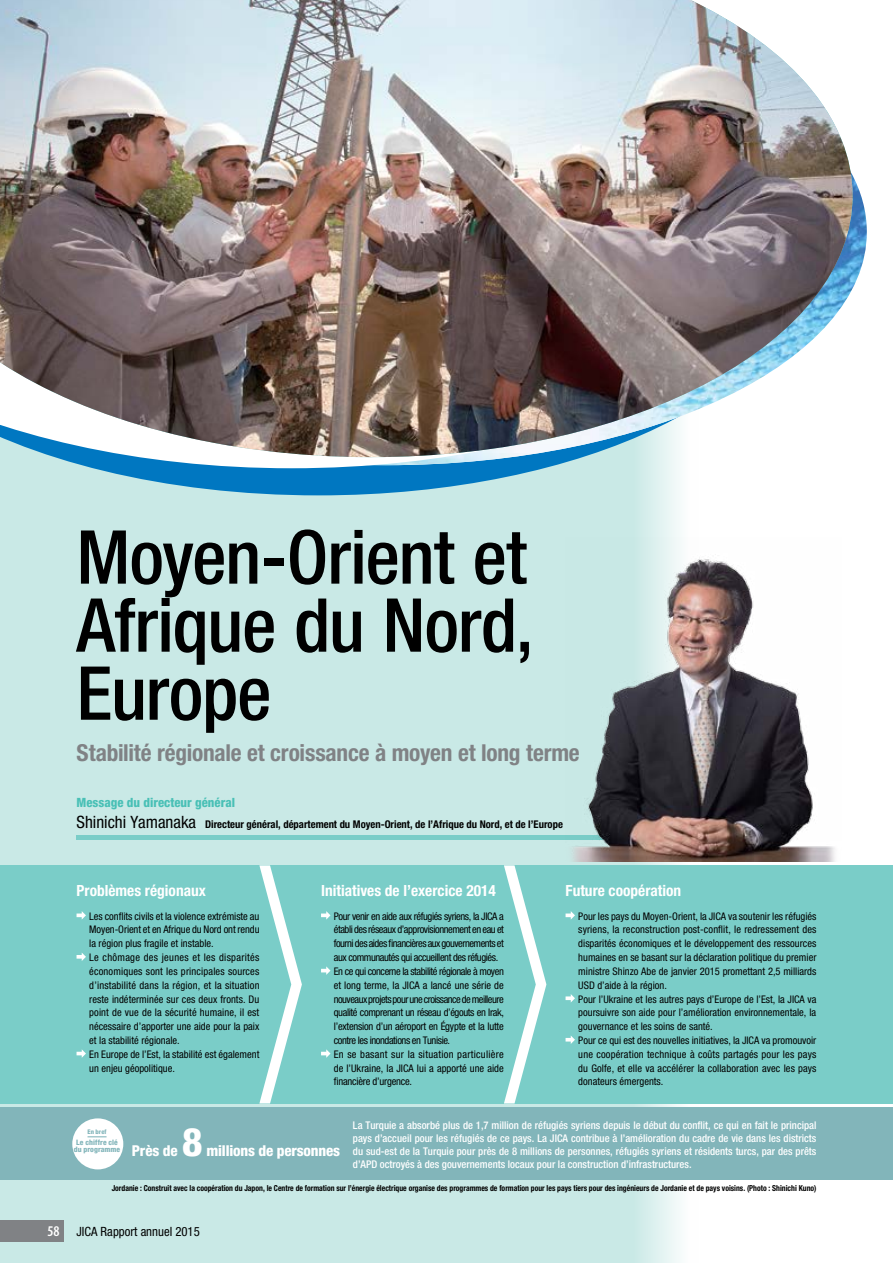
<style>
.page{position:relative;width:893px;height:1263px;background:#fff}
.page>*{position:absolute;margin:0;border:0;box-sizing:border-box;transform-origin:0 0}
.t1{font:500 condensed 74.4px/68.1px "Helvetica Neue";letter-spacing:-.015em;color:#000;text-align:justify}
.t2{font:800 condensed 39.3px "Helvetica Neue";color:#fff}
.t3{font:700 condensed 23.4px "Helvetica Neue";letter-spacing:-.01em;color:#808285}
.t4{font:700 condensed 15.45px "Helvetica Neue";color:#fff}
.t5{font:800 condensed 15px "Helvetica Neue";letter-spacing:-.01em;color:#fff}
.t6{font:800 condensed 12.75px "Helvetica Neue";color:#49c0b6}
.t7{font:condensed 12.75px "Helvetica Neue";color:#000}
.t8{font:500 condensed 10.65px/12.8px "Helvetica Neue";color:#fff;text-align:justify}
.t9{font:700 condensed 10.65px "Helvetica Neue";color:#000}
.t10{font:condensed 10.5px/13.8px "Helvetica Neue";color:#000}
.t11{font:condensed 10.5px/13.8px "Helvetica Neue";letter-spacing:-.04em;color:#000}
.t12{font:700 condensed 8.25px "Helvetica Neue";color:#000;scale:.93 1}
.t13{font:800 condensed 7.5px/7.5px "Helvetica Neue";letter-spacing:.01em;color:#82b5ba;text-align:center}
.t14{font:800 condensed 6.45px "Helvetica Neue";letter-spacing:.015em;color:#82b5ba}
.s1{font-weight:400;font-size:16.95px}
.s2{font-family:"Myriad Pro";font-weight:600;font-size:14.85px;color:#fff}
</style>
<div class="page">
<div style="left:0;top:0;width:699px;height:1263px;background:#c9e9e6"></div>
<svg style="left:92px;top:468px;width:607px;height:27px"></svg>
<img style="left:853px;top:176px;width:14px;height:112px">
<svg style="left:54px;top:457px;width:645px;height:11px"></svg>
<div style="left:0;top:1108px;width:893px;height:72px;background:#82b5ba"></div>
<div style="left:0;top:865px;width:893px;height:238px;background:#7acdc8"></div>
<hr style="left:77px;top:836px;width:654px;height:4px;background:#7acdc8">
<img style="left:0;top:0;width:853px;height:457px">
<div style="left:72px;top:1118px;width:51px;height:51px;background:#fff;border-radius:50%"></div>
<svg style="left:88px;top:1136px;width:19px;height:1px"></svg>
<svg style="left:259px;top:865px;width:43px;height:238px"></svg>
<svg style="left:504px;top:865px;width:42px;height:238px"></svg>
<img style="left:565px;top:538px;width:270px;height:323px">
<svg style="left:566px;top:911px;width:9px;height:8px"></svg>
<svg style="left:566px;top:994px;width:9px;height:8px"></svg>
<svg style="left:566px;top:1035px;width:9px;height:9px"></svg>
<svg style="left:321px;top:911px;width:9px;height:8px"></svg>
<svg style="left:321px;top:966px;width:9px;height:9px"></svg>
<svg style="left:321px;top:1049px;width:9px;height:9px"></svg>
<svg style="left:77px;top:911px;width:9px;height:8px"></svg>
<svg style="left:77px;top:953px;width:9px;height:8px"></svg>
<svg style="left:77px;top:1049px;width:9px;height:9px"></svg>
<div style="left:0;top:1220px;width:64px;height:22px;background:#808285"></div>
<h1 class="t1" style="left:77px;top:522px;width:459px">Moyen-Orient et Afrique du Nord, Europe</h1>
<h3 class="t3" style="left:76px;top:738px;width:505px">Stabilité régionale et croissance à moyen et long terme</h3>
<p class="t6" style="left:77px;top:795px;width:160px">Message du directeur général</p>
<p class="t9" style="left:77px;top:818px;width:488px"><span class="s1">Shinichi Yamanaka</span> Directeur général, département du Moyen-Orient, de l’Afrique du Nord, et de l’Europe</p>
<h3 class="t4" style="left:77px;top:881px;width:131px">Problèmes régionaux</h3>
<h3 class="t4" style="left:321px;top:881px;width:176px">Initiatives de l’exercice 2014</h3>
<h3 class="t4" style="left:566px;top:881px;width:117px">Future coopération</h3>
<p class="t10" style="left:578px;top:909px;width:240px">Pour les pays du Moyen-Orient, la JICA va soutenir les réfugiés syriens, la reconstruction post-conflit, le redressement des disparités économiques et le développement des ressources humaines en se basant sur la déclaration politique du premier ministre Shinzo Abe de janvier 2015 promettant 2,5 milliards USD d’aide à la région.<br>Pour l’Ukraine et les autres pays d’Europe de l’Est, la JICA va poursuivre son aide pour l’amélioration environnementale, la gouvernance et les soins de santé.<br>Pour ce qui est des nouvelles initiatives, la JICA va promouvoir une coopération technique à coûts partagés pour les pays du Golfe, et elle va accélérer la collaboration avec les pays donateurs émergents.</p>
<p class="t10" style="left:89px;top:909px;width:172px">Les conflits civils et la violence extrémiste au Moyen-Orient et en Afrique du Nord ont rendu la région plus fragile et instable.<br>Le chômage des jeunes et les disparités économiques sont les principales sources d’instabilité dans la région, et la situation reste indéterminée sur ces deux fronts. Du point de vue de la sécurité humaine, il est nécessaire d’apporter une aide pour la paix et la stabilité régionale.<br>En Europe de l’Est, la stabilité est également un enjeu géopolitique.</p>
<p class="t11" style="left:334px;top:909px;width:172px">Pour venir en aide aux réfugiés syriens, la JICA a établi des réseaux d’approvisionnement en eau et fourni des aides financières aux gouvernements et aux communautés qui accueillent des réfugiés.<br>En ce qui concerne la stabilité régionale à moyen et long terme, la JICA a lancé une série de nouveaux projets pour une croissance de meilleure qualité comprenant un réseau d’égouts en Irak, l’extension d’un aéroport en Égypte et la lutte contre les inondations en Tunisie.<br>En se basant sur la situation particulière de l’Ukraine, la JICA lui a apporté une aide financière d’urgence.</p>
<p class="t8" style="left:353px;top:1119px;width:465px">La Turquie a absorbé plus de 1,7 million de réfugiés syriens depuis le début du conflit, ce qui en fait le principal pays d’accueil pour les réfugiés de ce pays. La JICA contribue à l’amélioration du cadre de vie dans les districts du sud-est de la Turquie pour près de 8 millions de personnes, réfugiés syriens et résidents turcs, par des prêts d’APD octroyés à des gouvernements locaux pour la construction d’infrastructures.</p>
<h2 class="t2" style="left:182px;top:1117px;width:22px">8</h2>
<p class="t14" style="left:87px;top:1128px;width:21px">En bref</p>
<p class="t13" style="left:74px;top:1138px;width:48px">Le chiffre clé du programme</p>
<p class="t12" style="left:112px;top:1183px;width:759px">Jordanie : Construit avec la coopération du Japon, le Centre de formation sur l’énergie électrique organise des programmes de formation pour les pays tiers pour des ingénieurs de Jordanie et de pays voisins. (Photo : Shinichi Kuno)</p>
<h3 class="t5" style="left:132px;top:1141px;width:47px">Près de</h3>
<h3 class="t5" style="left:206px;top:1141px;width:135px">millions de personnes</h3>
<p class="t7" style="left:47px;top:1224px;width:154px"><span class="s2">58</span> JICA Rapport annuel 2015</p>
</div>
